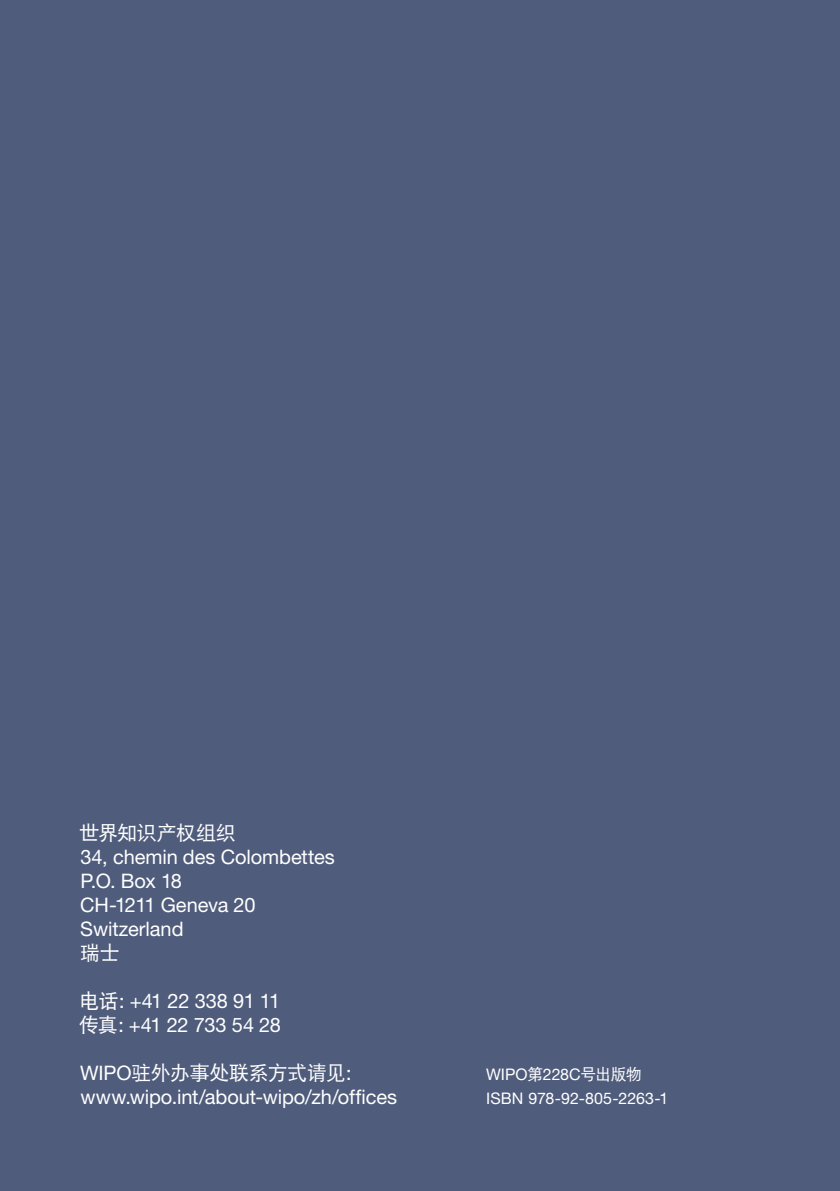
<style>
.page{position:relative;width:840px;height:1191px;background:#fff}
.page>*{position:absolute;margin:0;border:0;box-sizing:border-box;transform-origin:0 0}
.t1{font:20px/24px "Helvetica Neue LT Std";letter-spacing:-.005em;color:#fff}
.t2{font:20px "DFP Hei W5";letter-spacing:-.02em;color:#fff}
.ISBN_Num{font:16px "Helvetica Neue LT Std";color:#fff}
.s1{font-family:"DFP Hei W5"}
.s2{font-family:"Helvetica Neue LT Std"}
</style>
<div class="page">
<div style="left:0;top:0;width:839px;height:1191px;background:#4f5c7b"></div>
<p class="t2" style="left:79px;top:822px;width:158px">世界知识产权组织</p>
<p class="t1" style="left:80px;top:845px;width:256px">34, chemin des Colombettes<br>P.O. Box 18<br>CH-1211 Geneva 20<br>Switzerland</p>
<p class="t2" style="left:80px;top:942px;width:41px">瑞士</p>
<p class="t1" style="left:79px;top:989px;width:204px"><span class="s1">电话：</span>+41 22 338 91 11<span class="s1">传真：</span>+41 22 733 54 28</p>
<p class="t2" style="left:80px;top:1062px;width:285px"><span class="s2">WIPO</span>驻外办事处联系方式请见：</p>
<p class="t1" style="left:80px;top:1085px;width:318px">www.wipo.int/about-wipo/zh/offices</p>
<p class="ISBN_Num" style="left:486px;top:1065px;width:157px">WIPO<span class="s1">第</span>228C<span class="s1">号出版物</span></p>
<p class="ISBN_Num" style="left:486px;top:1089px;width:183px">ISBN 978-92-805-2263-1</p>
</div>
